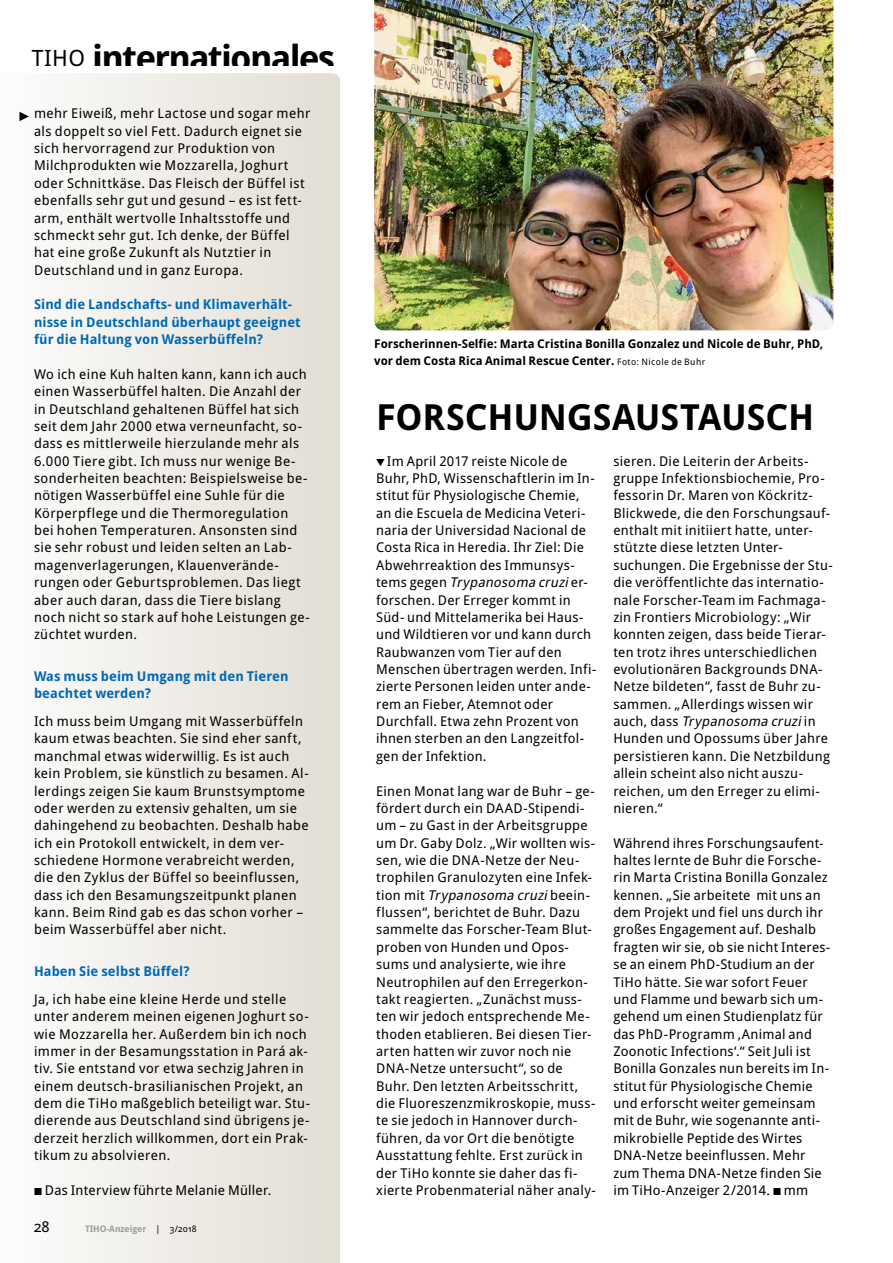
<style>
.page{position:relative;width:893px;height:1263px;background:#fff}
.page>*{position:absolute;margin:0;border:0;box-sizing:border-box;transform-origin:0 0}
.t1{font:700 36px "Droid Sans Pro";letter-spacing:-.05em;color:#000}
.t2{font:700 36px "Droid Sans Pro";letter-spacing:-.02em;color:#000}
.t3{font:15px "Droid Sans Pro";color:#000}
.t4{font:15px "Sonderz ES1 Normal";color:#000}
.t5{font:13.5px/17.4px "Droid Sans Pro";letter-spacing:.025em;color:#000}
.t6{font:700 13.5px/17.4px "Droid Sans Pro";letter-spacing:.005em;color:#0069b4}
.t7{font:700 12px/16.5px "Droid Sans Pro";color:#000}
.t8{font:700 9px "Droid Sans Pro";letter-spacing:-.01em;color:#9c9d9d}
.s1{font-weight:400;font-size:22.5px}
.s2{font-weight:700;color:#0069b4}
.s3{font-weight:400;color:#000}
.s4{font-weight:400;font-size:9px}
.s5{font-style:italic}
</style>
<div class="page">
<svg style="left:68px;top:73px;width:272px;height:1190px"></svg>
<svg style="left:92px;top:73px;width:242px;height:1px"></svg>
<img style="left:374px;top:0;width:459px;height:330px">
<p class="t1" style="left:32px;top:32px;width:305px"><span class="s1">TIHO</span> internationales</p>
<p class="t5" style="left:34px;top:104px;width:278px">mehr Eiweiß, mehr Lactose und sogar mehr als doppelt so viel Fett. Dadurch eignet sie sich hervorragend zur Produktion von Milchprodukten wie Mozzarella, Joghurt oder Schnittkäse. Das Fleisch der Büffel ist ebenfalls sehr gut und gesund – es ist fett&shy;arm, enthält wertvolle Inhaltsstoffe und schmeckt sehr gut. Ich denke, der Büffel hat eine große Zukunft als Nutztier in Deutschland und in ganz Europa.</p>
<p class="t6" style="left:34px;top:295px;width:268px">Sind die Landschafts- und Klimaverhält&shy;nisse in Deutschland überhaupt geeignet für die Haltung von Wasserbüffeln?</p>
<p class="t5" style="left:34px;top:365px;width:277px">Wo ich eine Kuh halten kann, kann ich auch einen Wasserbüffel halten. Die Anzahl der in Deutschland gehaltenen Büffel hat sich seit dem Jahr 2000 etwa verneunfacht, so&shy;dass es mittlerweile hierzulande mehr als 6.000 Tiere gibt. Ich muss nur wenige Be&shy;sonderheiten beachten: Beispielsweise be&shy;nötigen Wasserbüffel eine Suhle für die Körperpflege und die Thermoregulation bei hohen Temperaturen. Ansonsten sind sie sehr robust und leiden selten an Lab&shy;magenverlagerungen, Klauenverände&shy;rungen oder Geburtsproblemen. Das liegt aber auch daran, dass die Tiere bislang noch nicht so stark auf hohe Leistungen ge&shy;züchtet wurden.</p>
<p class="t6" style="left:34px;top:668px;width:256px;line-height:16.5px">Was muss beim Umgang mit den Tieren beachtet werden?</p>
<p class="t5" style="left:34px;top:712px;width:276px">Ich muss beim Umgang mit Wasserbüffeln kaum etwas beachten. Sie sind eher sanft, manchmal etwas widerwillig. Es ist auch kein Problem, sie künstlich zu besamen. Al&shy;lerdings zeigen Sie kaum Brunstsymptome oder werden zu extensiv gehalten, um sie dahingehend zu beobachten. Deshalb habe ich ein Protokoll entwickelt, in dem ver&shy;schiedene Hormone verabreicht werden, die den Zyklus der Büffel so beeinflussen, dass ich den Besamungszeitpunkt planen kann. Beim Rind gab es das schon vorher – beim Wasserbüffel aber nicht.</p>
<p class="t5" style="left:34px;top:957px;width:254px;line-height:27.5px"><span class="s2">Haben Sie selbst Büffel?<br></span>Ja, ich habe eine kleine Herde und stelle</p>
<p class="t5" style="left:34px;top:1007px;width:278px">unter anderem meinen eigenen Joghurt so&shy;wie Mozzarella her. Außerdem bin ich noch immer in der Besamungsstation in Pará ak&shy;tiv. Sie entstand vor etwa sechzig Jahren in einem deutsch-brasilianischen Projekt, an dem die TiHo maßgeblich beteiligt war. Stu&shy;dierende aus Deutschland sind übrigens je&shy;derzeit herzlich willkommen, dort ein Prak&shy;tikum zu absolvieren.</p>
<p class="t5" style="left:45px;top:1181px;width:228px">Das Interview führte Melanie Müller.</p>
<p class="t4" style="left:17px;top:108px;width:16px">Z</p>
<p class="t3" style="left:34px;top:1216px;width:17px">28</p>
<p class="t8" style="left:85px;top:1222px;width:113px">TIHO-Anzeiger <span class="s3">| 3/2018</span></p>
<p class="t7" style="left:374px;top:335px;width:451px">Forscherinnen-Selfie: Marta Cristina Bonilla Gonzalez und Nicole de Buhr, PhD, vor dem Costa Rica Animal Rescue Center. <span class="s4">Foto: Nicole de Buhr</span></p>
<p class="t2" style="left:376px;top:392px;width:439px">FORSCHUNGSAUSTAUSCH</p>
<p class="t5" style="left:376px;top:452px;width:222px;text-indent:11px">Im April 2017 reiste Nicole de<br>Buhr, PhD, Wissenschaftlerin im In&shy;stitut für Physiologische Chemie, an die Escuela de Medicina Veteri&shy;naria der Universidad Nacional de<br>Costa Rica in Heredia. Ihr Ziel: Die<br>Abwehrreaktion des Immunsys-<br>t e m s g e g e n <span class="s5">Trypanosoma cruzi</span>e r&shy;forschen. Der Erreger kommt in<br>Süd- und Mittelamerika bei Haus&shy;und Wildtieren vor und kann durch<br>Raubwanzen vom Tier auf den<br>Menschen übertragen werden. Infi&shy;zierte Personen leiden unter ande&shy;rem an Fieber, Atemnot oder<br>Durchfall. Etwa zehn Prozent von ihnen sterben an den Langzeitfol&shy;gen der Infektion.</p>
<p class="t5" style="left:376px;top:782px;width:221px">Einen Monat lang war de Buhr – ge&shy;fördert durch ein DAAD-Stipendi&shy;um – zu Gast in der Arbeitsgruppe um Dr. Gaby Dolz. „Wir wollten wis&shy;sen, wie die DNA-Netze der Neu&shy;trophilen Granulozyten eine Infek&shy;t i o n m i t <span class="s5">Trypanosoma cruzi</span>b e e i n - flussen“, berichtet de Buhr. Dazu sammelte das Forscher-Team Blut&shy;proben von Hunden und Opos&shy;sums und analysierte, wie ihre Neutrophilen auf den Erregerkon&shy;takt reagierten. „Zunächst muss&shy;ten wir jedoch entsprechende Me&shy;thoden etablieren. Bei diesen Tier&shy;arten hatten wir zuvor noch nie DNA-Netze untersucht“, so de Buhr. Den letzten Arbeitsschritt, die Fluoreszenzmikroskopie, muss&shy;te sie jedoch in Hannover durch&shy;führen, da vor Ort die benötigte Ausstattung fehlte. Erst zurück in der TiHo konnte sie daher das fi&shy;xierte Probenmaterial näher analy-</p>
<p class="t5" style="left:613px;top:452px;width:221px">sieren. Die Leiterin der Arbeits&shy;gruppe Infektionsbiochemie, Pro&shy;fessorin Dr. Maren von Köckritz-<br>Blickwede, die den Forschungsauf&shy;enthalt mit initiiert hatte, unter&shy;stützte diese letzten Unter&shy;suchungen. Die Ergebnisse der Stu&shy;die veröffentlichte das internatio&shy;nale Forscher-Team im Fachmaga&shy;zin Frontiers Microbiology: „Wir konnten zeigen, dass beide Tierar&shy;ten trotz ihres unterschiedlichen evolutionären Backgrounds DNA-<br>Netze bildeten“, fasst de Buhr zu&shy;sammen. „Allerdings wissen wir<br>a u c h , d a s s <span class="s5">Trypanosoma cruzi</span>i n<br>Hunden und Opossums über Jahre persistieren kann. Die Netzbildung allein scheint also nicht auszu&shy;reichen, um den Erreger zu elimi&shy;nieren.“</p>
<p class="t5" style="left:613px;top:834px;width:218px">Während ihres Forschungsaufent&shy;haltes lernte de Buhr die Forsche&shy;rin Marta Cristina Bonilla Gonzalez kennen. „Sie arbeitete mit uns an dem Projekt und fiel uns durch ihr großes Engagement auf. Deshalb fragten wir sie, ob sie nicht Interes&shy;se an einem PhD-Studium an der<br>TiHo hätte. Sie war sofort Feuer und Flamme und bewarb sich um&shy;gehend um einen Studienplatz für das PhD-Programm ‚Animal and<br>Zoonotic Infections‘.“ Seit Juli ist<br>Bonilla Gonzales nun bereits im In&shy;stitut für Physiologische Chemie und erforscht weiter gemeinsam mit de Buhr, wie sogenannte anti&shy;mikrobielle Peptide des Wirtes<br>DNA-Netze beeinflussen. Mehr zum Thema DNA-Netze finden Sie im TiHo-Anzeiger 2/2014. mm</p>
</div>
